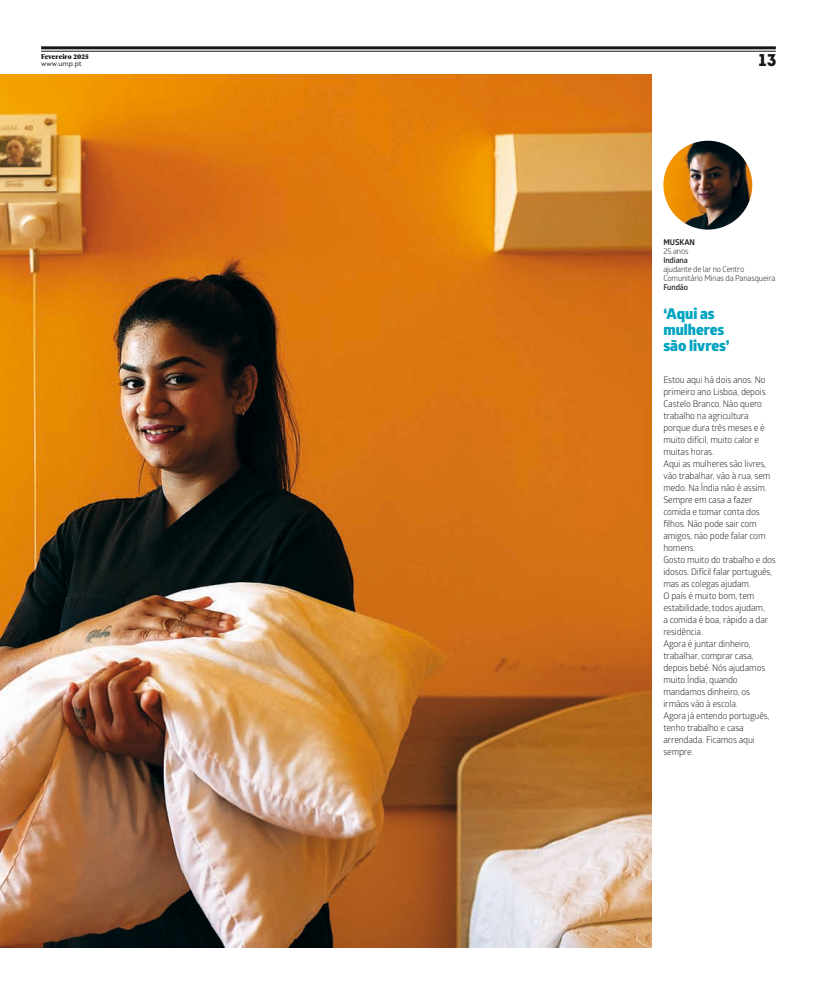
<style>
.page{position:relative;width:817px;height:993px;background:#fff}
.page>*{position:absolute;margin:0;border:0;box-sizing:border-box;transform-origin:0 0}
.t1{font:900 17px "Intro";color:#1a171c}
.t2{font:800 15px/16px "Glober";color:#00a4c0}
.t3{font:9.2px/12px "Glober";letter-spacing:-.015em;color:#1a171c}
.t4{font:8px/9px "Glober";letter-spacing:-.02em;color:#1a171c}
.t5{font:600 8px "Glober";letter-spacing:-.015em;color:#1a171c}
.t6{font:700 8px "Glober";letter-spacing:-.005em;color:#1a171c}
.t7{font:900 7px "Acta";color:#1a171c}
.t8{font:7px "Intro";color:#1a171c}
</style>
<div class="page">
<hr style="left:41px;top:51px;width:734px;height:1px;background:#1a171c">
<hr style="left:41px;top:46px;width:734px;height:3px;background:#1a171c">
<img style="left:0;top:75px;width:651px;height:871px">
<img style="left:663px;top:141px;width:89px;height:88px;border-radius:44px">
<p class="t7" style="left:41px;top:52px;width:49px">Fevereiro 2025</p>
<p class="t8" style="left:41px;top:59px;width:42px">www.ump.pt</p>
<h1 class="t1" style="left:758px;top:48px;width:19px">13</h1>
<p class="t6" style="left:663px;top:236px;width:33px">MUSKAN</p>
<p class="t4" style="left:663px;top:246px;width:27px">25 anos</p>
<p class="t5" style="left:663px;top:254px;width:26px">Indiana</p>
<p class="t4" style="left:663px;top:264px;width:113px">ajudante de lar no Centro<br>Comunitário Minas da Panasqueira</p>
<p class="t5" style="left:663px;top:281px;width:26px">Fundão</p>
<h2 class="t2" style="left:663px;top:305px;width:68px">‘Aqui as mulheres são livres’</h2>
<p class="t3" style="left:663px;top:373px;width:114px">Estou aqui há dois anos. No primeiro ano Lisboa, depois<br>Castelo Branco. Não quero trabalho na agricultura porque dura três meses e é muito difícil, muito calor e muitas horas.<br>Aqui as mulheres são livres, vão trabalhar, vão à rua, sem medo. Na Índia não é assim.<br>Sempre em casa a fazer comida e tomar conta dos filhos. Não pode sair com amigos, não pode falar com homens.<br>Gosto muito do trabalho e dos idosos. Difícil falar português, mas as colegas ajudam.<br>O país é muito bom, tem estabilidade, todos ajudam,<br>a comida é boa, rápido a dar residência.<br>Agora é juntar dinheiro, trabalhar, comprar casa, depois bebé. Nós ajudamos muito Índia, quando mandamos dinheiro, os irmãos vão à escola.<br>Agora já entendo português, tenho trabalho e casa arrendada. Ficamos aqui sempre.</p>
</div>
